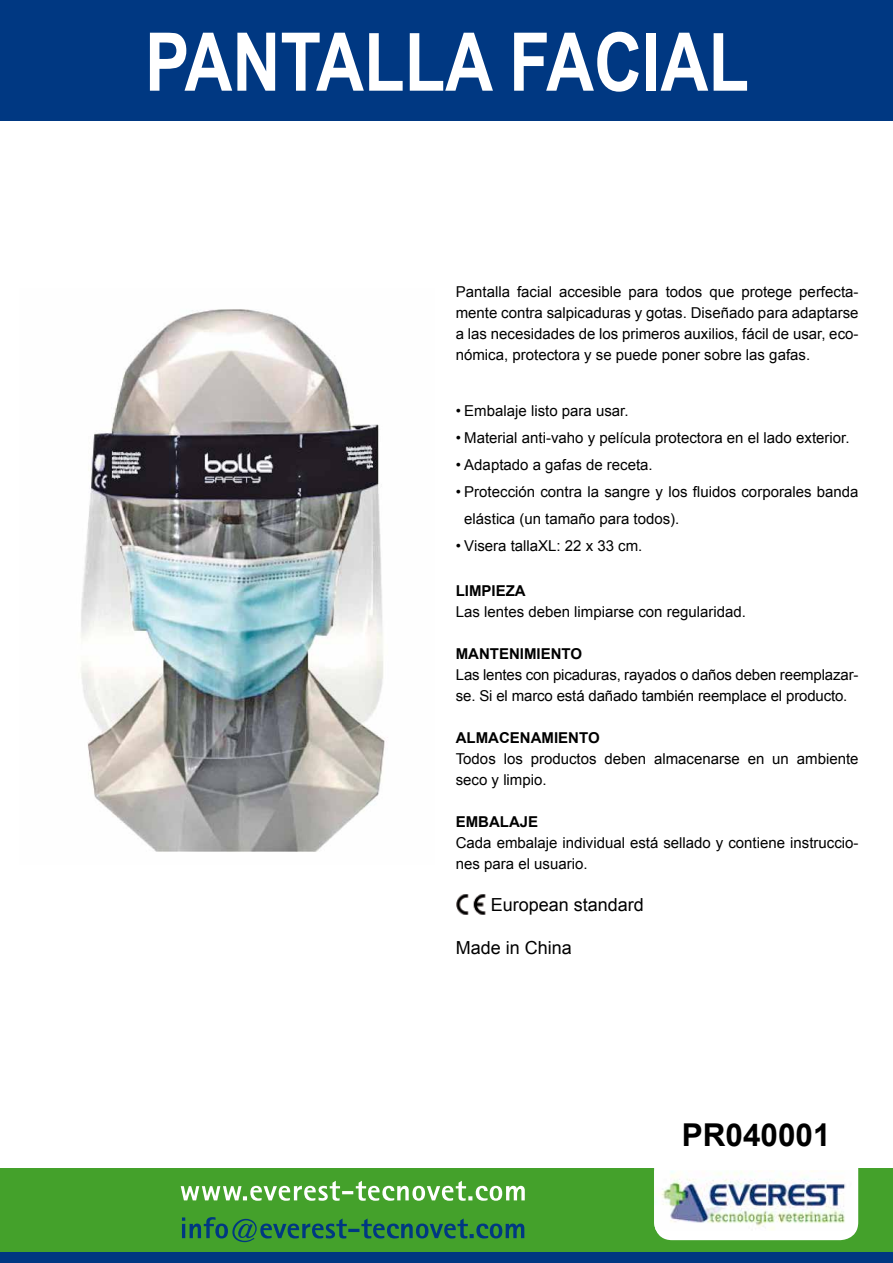
<style>
.page{position:relative;width:893px;height:1263px;background:#fff}
.page>*{position:absolute;margin:0;border:0;box-sizing:border-box;transform-origin:0 0}
.t1{font:700 81px "Arial Narrow";color:#fff}
.t2{font:700 31.5px "Arial";color:#000}
.t3{font:18px "Arial";color:#000}
.t4{font:15px/21px "Arial";color:#000}
.t5{font:700 15px "Arial";color:#000}
</style>
<div class="page">
<div style="left:0;top:0;width:893px;height:121px;background:#003882"></div>
<div style="left:0;top:1230px;width:893px;height:33px;background:#003882"></div>
<div style="left:0;top:1169px;width:893px;height:83px;background:#44a12b"></div>
<div style="left:654px;top:1144px;width:204px;height:96px;background:#fff;border-radius:18px"></div>
<img style="left:654px;top:1170px;width:192px;height:60px">
<svg style="left:180px;top:1181px;width:345px;height:20px"></svg>
<svg style="left:182px;top:1217px;width:342px;height:25px"></svg>
<img style="left:81px;top:309px;width:304px;height:543px">
<img style="left:456px;top:894px;width:30px;height:21px">
<h1 class="t1" style="left:145px;top:1px;width:605px">PANTALLA FACIAL</h1>
<p class="t4" style="left:456px;top:282px;width:404px;text-align:justify">Pantalla facial accesible para todos que protege perfecta&shy;mente contra salpicaduras y gotas. Diseñado para adaptarse a las necesidades de los primeros auxilios, fácil de usar, eco&shy;nómica, protectora y se puede poner sobre las gafas.</p>
<p class="t4" style="left:456px;top:400px;width:174px">• Embalaje listo para usar.</p>
<p class="t4" style="left:456px;top:427px;width:395px">• Material anti-vaho y película protectora en el lado exterior.</p>
<p class="t4" style="left:456px;top:454px;width:198px">• Adaptado a gafas de receta.</p>
<p class="t4" style="left:464px;top:478px;width:396px;line-height:27px;text-indent:-9px">• Protección contra la sangre y los fluidos corporales banda elástica (un tamaño para todos).</p>
<p class="t4" style="left:456px;top:535px;width:188px">• Visera tallaXL: 22 x 33 cm.</p>
<p class="t5" style="left:456px;top:580px;width:72px">LIMPIEZA</p>
<p class="t4" style="left:456px;top:601px;width:292px">Las lentes deben limpiarse con regularidad.</p>
<p class="t5" style="left:456px;top:643px;width:128px">MANTENIMIENTO</p>
<p class="t4" style="left:456px;top:664px;width:404px">Las lentes con picaduras, rayados o daños deben reemplazar&shy;se. Si el marco está dañado también reemplace el producto.</p>
<p class="t5" style="left:456px;top:727px;width:145px">ALMACENAMIENTO</p>
<p class="t4" style="left:456px;top:748px;width:404px">Todos los productos deben almacenarse en un ambiente seco y limpio.</p>
<p class="t5" style="left:456px;top:811px;width:84px">EMBALAJE</p>
<p class="t4" style="left:456px;top:832px;width:404px">Cada embalaje individual está sellado y contiene instruccio&shy;nes para el usuario.</p>
<p class="t3" style="left:491px;top:893px;width:155px">European standard</p>
<p class="t3" style="left:456px;top:936px;width:118px">Made in China</p>
<h2 class="t2" style="left:682px;top:1114px;width:150px">PR040001</h2>
</div>
